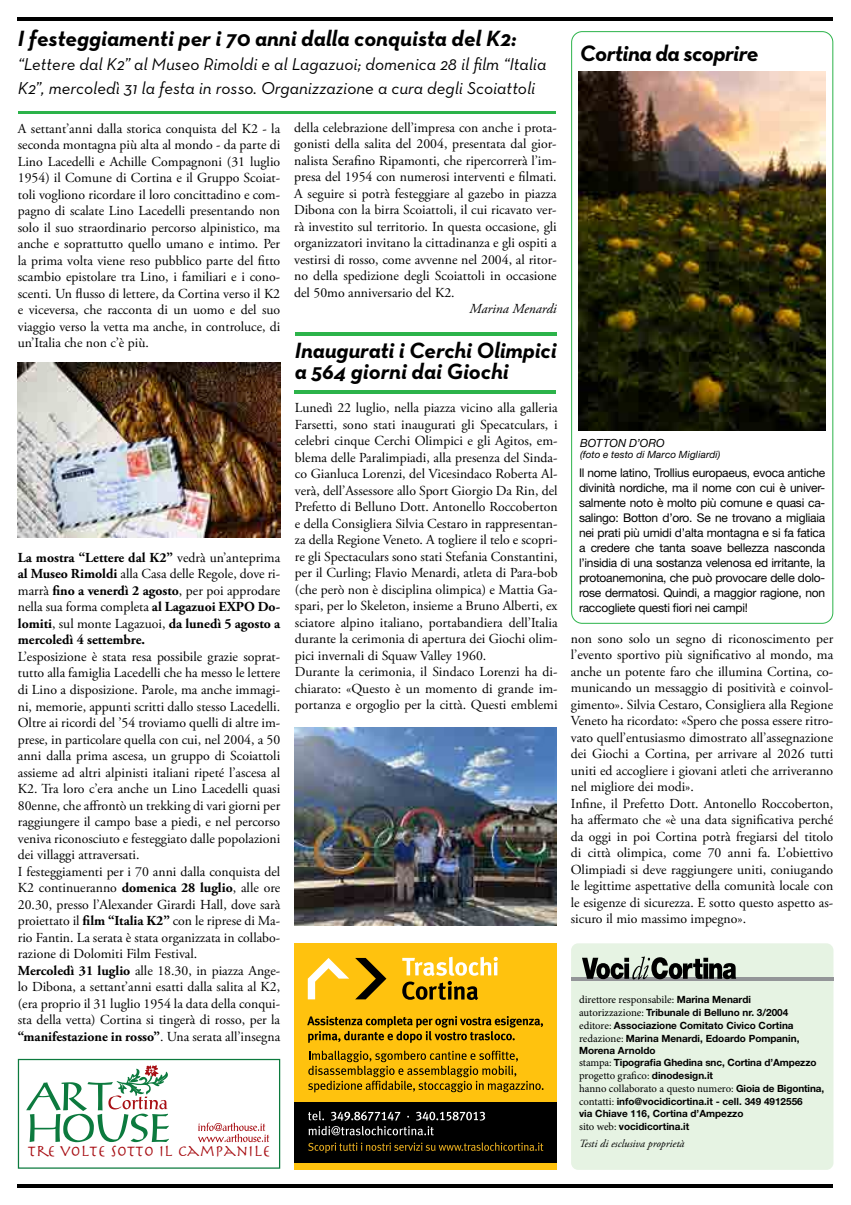
<style>
.page{position:relative;width:851px;height:1205px;background:#fff}
.page>*{position:absolute;margin:0;border:0;box-sizing:border-box;transform-origin:0 0}
.t1{font:italic 700 22.75px "Neutra Text";letter-spacing:-.02em;color:#000}
.t2{font:italic 700 22.5px/21px "Neutra Text";color:#000}
.t3{font:italic 17.5px/23.8px "Neutra Text";color:#000}
.t4{font:16.5px "Herculanum";color:#a70e13}
.t5{font:13.75px/16.5px "Adobe Garamond Pro";color:#000}
.t6{font:700 13.75px/16.5px "Adobe Garamond Pro";color:#000;text-align:justify}
.t7{font:italic 13.75px "Adobe Garamond Pro";color:#000}
.t8{font:12px/15px "Helvetica Neue LT Std";letter-spacing:-.02em;color:#000;text-align:justify}
.t9{font:italic 11.25px "Helvetica Neue LT Std";color:#000}
.t10{font:italic 11px "Adobe Garamond Pro";color:#000}
.t11{font:10.75px/12.9px "Minion Pro";letter-spacing:-.005em;color:#000}
.t12{font:700 10px/12.6px "Helvetica Neue LT Std";color:#000}
.t13{font:italic 10px "Helvetica Neue LT Std";letter-spacing:.01em;color:#000}
.s1{font-weight:400}
.s2{font-weight:700}
.s3{font-family:"Helvetica Neue LT Std";font-weight:700;font-size:10px}
.s4{font-family:"Minion Pro";font-weight:400;font-size:10.75px}
</style>
<div class="page">
<hr style="left:18px;top:18px;width:815px;height:3px;background:#000">
<hr style="left:18px;top:1184px;width:815px;height:3px;background:#000">
<div style="left:571px;top:943px;width:262px;height:227px;background:#e6f3e3;border-radius:7px"></div>
<hr style="left:571px;top:977px;width:262px;height:3px;background:#939598">
<svg style="left:582px;top:956px;width:154px;height:23px"></svg>
<div style="left:294px;top:943px;width:262px;height:227px;background:#ffc20e"></div>
<svg style="left:402px;top:957px;width:95px;height:43px"></svg>
<svg style="left:308px;top:958px;width:41px;height:41px"></svg>
<svg style="left:355px;top:958px;width:31px;height:41px"></svg>
<div style="left:294px;top:1102px;width:262px;height:60px;background:#000"></div>
<svg style="left:308px;top:1111px;width:177px;height:24px"></svg>
<svg style="left:308px;top:1142px;width:235px;height:11px"></svg>
<svg style="left:308px;top:1050px;width:235px;height:42px"></svg>
<svg style="left:307px;top:1016px;width:236px;height:27px"></svg>
<hr style="left:18px;top:111px;width:537px;height:2px;background:#2cb34a">
<hr style="left:294px;top:391px;width:261px;height:3px;background:#2cb34a">
<hr style="left:295px;top:332px;width:261px;height:3px;background:#2cb34a">
<div style="left:18px;top:1059px;width:262px;height:109px;border:1px solid #0c7a3e"></div>
<svg style="left:198px;top:1122px;width:71px;height:20px"></svg>
<svg style="left:26px;top:1065px;width:143px;height:77px"></svg>
<div style="left:571px;top:31px;width:262px;height:593px;border:1px solid #2cb34a;border-radius:11px"></div>
<img style="left:17px;top:362px;width:264px;height:176px">
<img style="left:579px;top:72px;width:246px;height:359px">
<img style="left:294px;top:728px;width:262px;height:197px">
<h2 class="t2" style="left:18px;top:28px;width:500px">I festeggiamenti per i 70 anni dalla conquista del K2:</h2>
<p class="t3" style="left:18px;top:52px;width:530px">“Lettere dal K2” al Museo Rimoldi e al Lagazuoi; domenica 28 il film “Italia<br>K2”, mercoledì 31 la festa in rosso. Organizzazione a cura degli Scoiattoli</p>
<p class="t5" style="left:294px;top:119px;width:264px;text-align:justify">della celebrazione dell’impresa con anche i prota&shy;gonisti della salita del 2004, presentata dal gior&shy;nalista Serafino Ripamonti, che ripercorrerà l’im&shy;presa del 1954 con numerosi interventi e filmati.<br>A seguire si potrà festeggiare al gazebo in piazza Dibona con la birra Scoiattoli, il cui ricavato ver&shy;rà investito sul territorio. In questa occasione, gli organizzatori invitano la cittadinanza e gli ospiti a vestirsi di rosso, come avvenne nel 2004, al ritor&shy;no della spedizione degli Scoiattoli in occasione del 50mo anniversario del K2.</p>
<p class="t7" style="left:469px;top:300px;width:89px">Marina Menardi</p>
<h2 class="t2" style="left:295px;top:339px;width:263px">Inaugurati i Cerchi Olimpici a 564 giorni dai Giochi</h2>
<p class="t5" style="left:295px;top:400px;width:264px">Lunedì 22 luglio, nella piazza vicino alla galleria Farsetti, sono stati inaugurati gli Specatculars, i celebri cinque Cerchi Olimpici e gli Agitos, em&shy;blema delle Paralimpiadi, alla presenza del Sinda&shy;co Gianluca Lorenzi, del Vicesindaco Roberta Al&shy;verà, dell’Assessore allo Sport Giorgio Da Rin, del Prefetto di Belluno Dott. Antonello Roccoberton e della Consigliera Silvia Cestaro in rappresentan&shy;za della Regione Veneto. A togliere il telo e scopri&shy;re gli Spectaculars sono stati Stefania Constantini, per il Curling; Flavio Menardi, atleta di Para-bob (che però non è disciplina olimpica) e Mattia Ga&shy;spari, per lo Skeleton, insieme a Bruno Alberti, ex sciatore alpino italiano, portabandiera dell’Italia durante la cerimonia di apertura dei Giochi olim&shy;pici invernali di Squaw Valley 1960.<br>Durante la cerimonia, il Sindaco Lorenzi ha di&shy;chiarato: «Questo è un momento di grande im&shy;portanza e orgoglio per la città. Questi emblemi</p>
<p class="t5" style="left:18px;top:121px;width:264px;text-align:justify">A settant’anni dalla storica conquista del K2 - la seconda montagna più alta al mondo - da parte di Lino Lacedelli e Achille Compagnoni (31 luglio 1954) il Comune di Cortina e il Gruppo Scoiat&shy;toli vogliono ricordare il loro concittadino e com&shy;pagno di scalate Lino Lacedelli presentando non solo il suo straordinario percorso alpinistico, ma anche e soprattutto quello umano e intimo. Per la prima volta viene reso pubblico parte del fitto scambio epistolare tra Lino, i familiari e i cono&shy;scenti. Un flusso di lettere, da Cortina verso il K2 e viceversa, che racconta di un uomo e del suo viaggio verso la vetta ma anche, in controluce, di un’Italia che non c’è più.</p>
<p class="t6" style="left:18px;top:549px;width:264px">La mostra “Lettere dal K2” <span class="s1">vedrà un’anteprima </span>al Museo Rimoldi <span class="s1">alla Casa delle Regole, dove ri&shy;marrà</span> fino a venerdì 2 agosto<span class="s1">, per poi approdare nella sua forma completa</span> al Lagazuoi EXPO Do&shy;lomiti<span class="s1">, sul monte Lagazuoi,</span> da lunedì 5 agosto a mercoledì 4 settembre.</p>
<p class="t5" style="left:18px;top:649px;width:264px">L’esposizione è stata resa possibile grazie soprat&shy;tutto alla famiglia Lacedelli che ha messo le lettere di Lino a disposizione. Parole, ma anche immagi&shy;ni, memorie, appunti scritti dallo stesso Lacedelli.<br>Oltre ai ricordi del ’54 troviamo quelli di altre im&shy;prese, in particolare quella con cui, nel 2004, a 50 anni dalla prima ascesa, un gruppo di Scoiattoli assieme ad altri alpinisti italiani ripeté l’ascesa al K2. Tra loro c’era anche un Lino Lacedelli quasi 80enne, che affrontò un trekking di vari giorni per raggiungere il campo base a piedi, e nel percorso veniva riconosciuto e festeggiato dalle popolazioni dei villaggi attraversati.<br>I festeggiamenti per i 70 anni dalla conquista del K2 continueranno <span class="s2">domenica 28 luglio</span>, alle ore 20.30, presso l’Alexander Girardi Hall, dove sarà proiettato il <span class="s2">film “Italia K2”</span> con le riprese di Ma&shy;rio Fantin. La serata è stata organizzata in collabo&shy;razione di Dolomiti Film Festival.<br><span class="s2">Mercoledì 31 luglio</span> alle 18.30, in piazza Ange&shy;lo Dibona, a settant’anni esatti dalla salita al K2, (era proprio il 31 luglio 1954 la data della conqui&shy;sta della vetta) Cortina si tingerà di rosso, per la <span class="s2">“manifestazione in rosso”</span>. Una serata all’insegna</p>
<p class="t4" style="left:28px;top:1140px;width:244px">TRE VOLTE SOTTO IL CAMPANILE</p>
<h1 class="t1" style="left:579px;top:39px;width:180px">Cortina da scoprire</h1>
<p class="t9" style="left:580px;top:436px;width:86px">BOTTON D’ORO</p>
<p class="t13" style="left:580px;top:449px;width:142px">(foto e testo di Marco Migliardi)</p>
<p class="t8" style="left:579px;top:465px;width:248px">Il nome latino, Trollius europaeus, evoca antiche divinità nordiche, ma il nome con cui è univer&shy;salmente noto è molto più comune e quasi ca&shy;salingo: Botton d’oro. Se ne trovano a migliaia nei prati più umidi d’alta montagna e si fa fatica a credere che tanta soave bellezza nasconda l’insidia di una sostanza velenosa ed irritante, la protoanemonina, che può provocare delle dolo&shy;rose dermatosi. Quindi, a maggior ragione, non raccogliete questi fiori nei campi!</p>
<p class="t5" style="left:570px;top:630px;width:264px">non sono solo un segno di riconoscimento per l’evento sportivo più significativo al mondo, ma anche un potente faro che illumina Cortina, co&shy;municando un messaggio di positività e coinvol&shy;gimento». Silvia Cestaro, Consigliera alla Regione Veneto ha ricordato: «Spero che possa essere ritro&shy;vato quell’entusiasmo dimostrato all’assegnazione dei Giochi a Cortina, per arrivare al 2026 tutti uniti ed accogliere i giovani atleti che arriveranno nel migliore dei modi».<br>Infine, il Prefetto Dott. Antonello Roccoberton, ha affermato che «è una data significativa perché da oggi in poi Cortina potrà fregiarsi del titolo di città olimpica, come 70 anni fa. L’obiettivo Olimpiadi si deve raggiungere uniti, coniugando le legittime aspettative della comunità locale con le esigenze di sicurezza. E sotto questo aspetto as&shy;sicuro il mio massimo impegno».</p>
<p class="t11" style="left:579px;top:993px;width:173px">direttore responsabile: <span class="s3">Marina Menardi</span></p>
<p class="t12" style="left:579px;top:1005px;width:239px"><span class="s4">autorizzazione:</span> Tribunale di Belluno nr. 3/2004 <span class="s4">editore:</span> Associazione Comitato Civico Cortina <span class="s4">redazione:</span> Marina Menardi, Edoardo Pompanin, Morena Arnoldo<br><span class="s4">stampa:</span> Tipografia Ghedina snc, Cortina d’Ampezzo</p>
<p class="t11" style="left:579px;top:1069px;width:247px">progetto grafico: <span class="s3">dinodesign.it<br></span>hanno collaborato a questo numero: <span class="s3">Gioia de Bigontina,</span></p>
<p class="t12" style="left:579px;top:1095px;width:225px"><span class="s4">contatti:</span> info@vocidicortina.it - cell. 349 4912556 via Chiave 116, Cortina d’Ampezzo<br><span class="s4">sito web:</span> vocidicortina.it</p>
<p class="t10" style="left:579px;top:1137px;width:107px">Testi di esclusiva proprietà</p>
</div>
